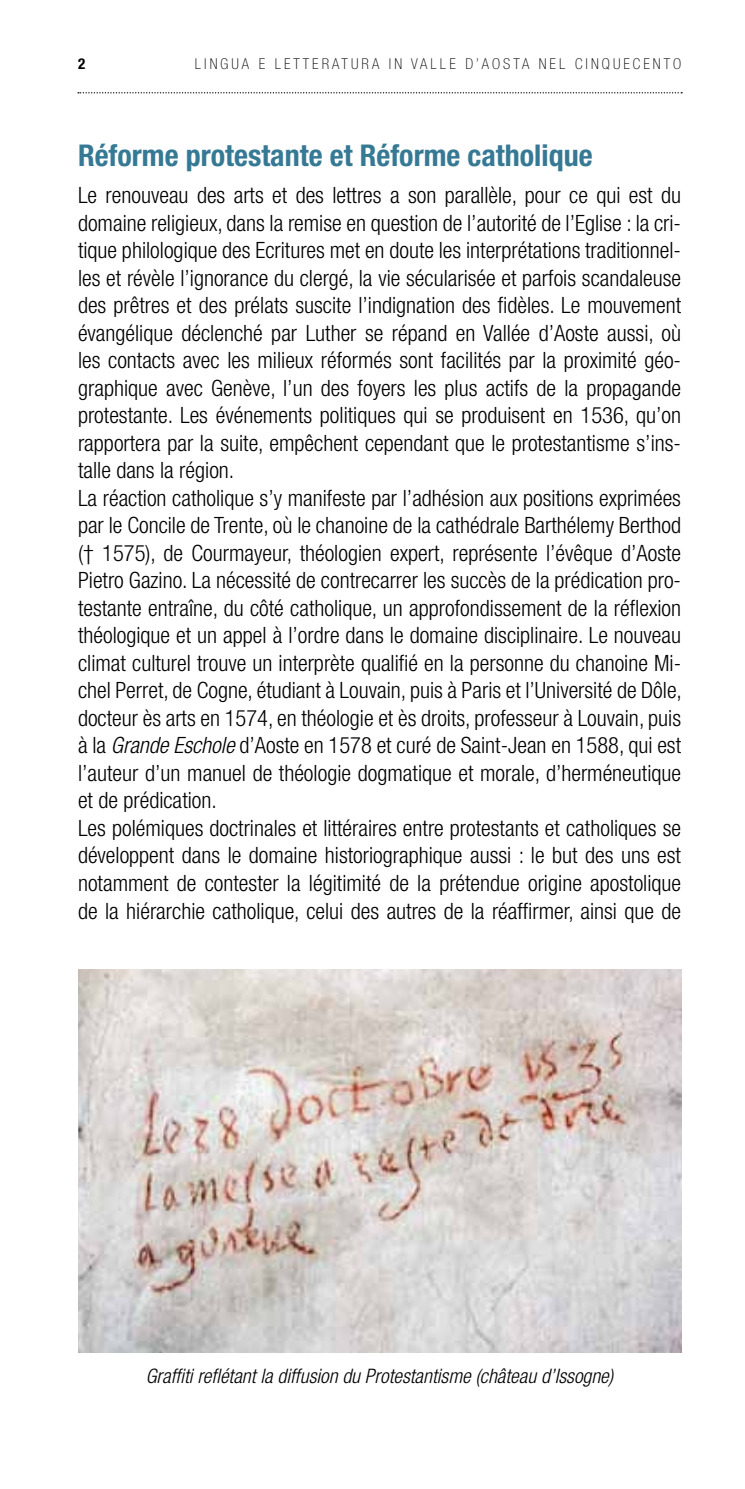
<style>
.page{position:relative;width:745px;height:1489px;background:#fff}
.page>*{position:absolute;margin:0;border:0;box-sizing:border-box;transform-origin:0 0}
.t1{font:700 condensed 30px "Helvetica Neue";color:#367994}
.t2{font:300 condensed 22.5px/27.5px "Helvetica Neue";color:#000}
.t3{font:italic 300 condensed 20px "Helvetica Neue";color:#000}
.t4{font:100 condensed 15px "Helvetica Neue";letter-spacing:.2em;color:#000}
.t5{font:700 condensed 15px "Helvetica Neue";color:#000}
.s1{font-style:italic}
</style>
<div class="page">
<svg style="left:78px;top:92px;width:603px;height:1px"></svg>
<img style="left:78px;top:969px;width:602px;height:383px">
<p class="t5" style="left:78px;top:54px;width:9px">2</p>
<p class="t4" style="left:195px;top:55px;width:487px">LINGUA E LETTERATURA IN VALLE D’AOSTA NEL CINQUECENTO</p>
<h1 class="t1" style="left:78px;top:137px;width:515px">Réforme protestante et Réforme catholique</h1>
<p class="t2" style="left:78px;top:181px;width:605px">Le renouveau des arts et des lettres a son parallèle, pour ce qui est du domaine religieux, dans la remise en question de l’autorité de l’Eglise : la cri&shy;tique philologique des Ecritures met en doute les interprétations traditionnel&shy;les et révèle l’ignorance du clergé, la vie sécularisée et parfois scandaleuse des prêtres et des prélats suscite l’indignation des fidèles. Le mouvement évangélique déclenché par Luther se répand en Vallée d’Aoste aussi, où les contacts avec les milieux réformés sont facilités par la proximité géo&shy;graphique avec Genève, l’un des foyers les plus actifs de la propagande protestante. Les événements politiques qui se produisent en 1536, qu’on rapportera par la suite, empêchent cependant que le protestantisme s’ins&shy;talle dans la région.<br>La réaction catholique s’y manifeste par l’adhésion aux positions exprimées par le Concile de Trente, où le chanoine de la cathédrale Barthélemy Berthod († 1575), de Courmayeur, théologien expert, représente l’évêque d’Aoste Pietro Gazino. La nécessité de contrecarrer les succès de la prédication pro&shy;testante entraîne, du côté catholique, un approfondissement de la réflexion théologique et un appel à l’ordre dans le domaine disciplinaire. Le nouveau climat culturel trouve un interprète qualifié en la personne du chanoine Mi&shy;chel Perret, de Cogne, étudiant à Louvain, puis à Paris et l’Université de Dôle, docteur ès arts en 1574, en théologie et ès droits, professeur à Louvain, puis à la <span class="s1">Grande Eschole</span> d’Aoste en 1578 et curé de Saint-Jean en 1588, qui est l’auteur d’un manuel de théologie dogmatique et morale, d’herméneutique et de prédication.<br>Les polémiques doctrinales et littéraires entre protestants et catholiques se développent dans le domaine historiographique aussi : le but des uns est notamment de contester la légitimité de la prétendue origine apostolique de la hiérarchie catholique, celui des autres de la réaffirmer, ainsi que de</p>
<p class="t3" style="left:146px;top:1363px;width:468px">Graffiti reflétant la diffusion du Protestantisme (château d’Issogne)</p>
</div>
